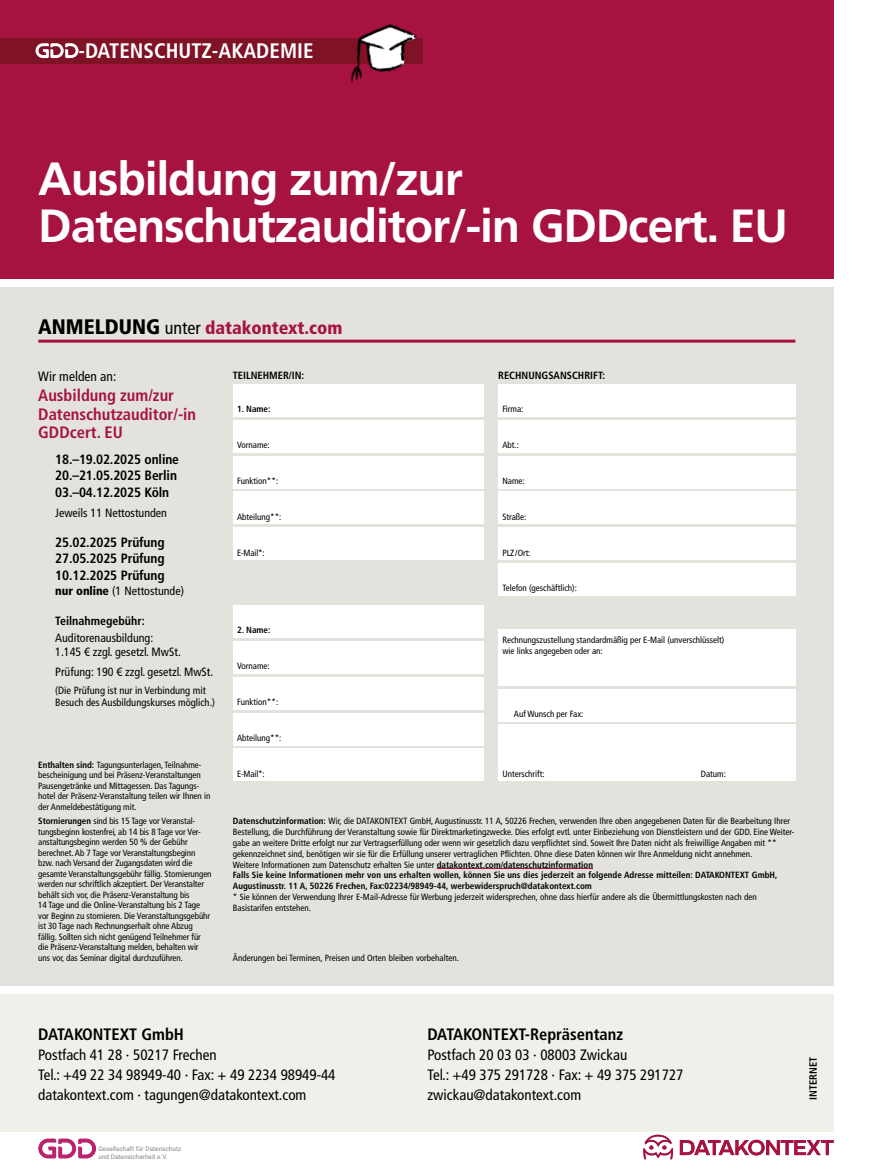
<style>
.page{position:relative;width:872px;height:1170px;background:#fff}
.page>*{position:absolute;margin:0;border:0;box-sizing:border-box;transform-origin:0 0}
.t1{font:700 46.5px/46.5px "Frutiger LT Pro";letter-spacing:-.025em;color:#fff}
.t2{font:700 condensed 21px "Frutiger LT Pro";color:#fff}
.t3{font:900 condensed 18px "Frutiger LT Pro";color:#a71341}
.t4{font:700 condensed 16.5px/18.1px "Frutiger LT Pro";color:#a71341}
.t5{font:700 condensed 16.5px "Frutiger LT Pro";color:#000}
.t6{font:condensed 15px/20px "Frutiger LT Pro";color:#000}
.t7{font:700 condensed 13.5px/16.5px "Frutiger LT Pro";letter-spacing:-.01em;color:#000}
.t8{font:condensed 13.5px "Frutiger LT Pro";color:#000}
.t9{font:condensed 12px/13.5px "Frutiger LT Pro";color:#000}
.t10{font:700 condensed 12px "Frutiger LT Pro";color:#000}
.t11{font:condensed 10.5px/12px "Frutiger LT Pro";color:#000}
.t12{font:700 condensed 10.5px "Frutiger LT Pro";color:#000}
.t13{font:condensed 9px/10.5px "Frutiger LT Pro";color:#000}
.t14{font:700 condensed 9px "Frutiger LT Pro";color:#000}
.t15{font:6.45px/7.4px "Roboto";color:#878488}
.s1{font-size:21px;color:#000}
.s2{font-weight:400;color:#000}
.s3{font-weight:900}
.s4{font-weight:700}
</style>
<div class="page">
<svg style="left:38px;top:1138px;width:58px;height:20px"></svg>
<div style="left:0;top:994px;width:833px;height:137px;background:#f0efea"></div>
<div style="left:0;top:0;width:833px;height:279px;background:#a71341"></div>
<div style="left:0;top:287px;width:833px;height:698px;background:#e3e2dc"></div>
<svg style="left:643px;top:1134px;width:30px;height:25px"></svg>
<svg style="left:680px;top:1139px;width:153px;height:16px"></svg>
<div style="left:0;top:38px;width:422px;height:26px;background:#7f1224"></div>
<svg style="left:36px;top:43px;width:42px;height:15px"></svg>
<img style="left:350px;top:23px;width:68px;height:60px">
<hr style="left:437px;top:868px;width:156px;height:1px;background:#a71341">
<hr style="left:38px;top:339px;width:757px;height:3px;background:#a71341">
<div style="left:498px;top:384px;width:297px;height:32px;background:#fff"></div>
<div style="left:498px;top:420px;width:297px;height:32px;background:#fff"></div>
<div style="left:498px;top:456px;width:297px;height:32px;background:#fff"></div>
<div style="left:498px;top:491px;width:297px;height:33px;background:#fff"></div>
<div style="left:498px;top:527px;width:297px;height:33px;background:#fff"></div>
<div style="left:498px;top:563px;width:297px;height:33px;background:#fff"></div>
<div style="left:498px;top:629px;width:297px;height:56px;background:#fff"></div>
<div style="left:498px;top:689px;width:297px;height:32px;background:#fff"></div>
<div style="left:498px;top:724px;width:297px;height:57px;background:#fff"></div>
<div style="left:233px;top:384px;width:250px;height:32px;background:#fff"></div>
<div style="left:233px;top:420px;width:250px;height:32px;background:#fff"></div>
<div style="left:233px;top:456px;width:250px;height:32px;background:#fff"></div>
<div style="left:233px;top:491px;width:250px;height:33px;background:#fff"></div>
<div style="left:233px;top:527px;width:250px;height:33px;background:#fff"></div>
<div style="left:233px;top:605px;width:250px;height:32px;background:#fff"></div>
<div style="left:233px;top:641px;width:250px;height:32px;background:#fff"></div>
<div style="left:233px;top:677px;width:250px;height:32px;background:#fff"></div>
<div style="left:233px;top:712px;width:250px;height:33px;background:#fff"></div>
<div style="left:233px;top:748px;width:250px;height:33px;background:#fff"></div>
<h2 class="t2" style="left:78px;top:38px;width:236px">-DATENSCHUTZ-AKADEMIE</h2>
<h1 class="t1" style="left:38px;top:156px;width:751px">Ausbildung zum/zur<br>Datenschutzauditor/-in GDDcert. EU</h1>
<h3 class="t3" style="left:38px;top:316px;width:306px"><span class="s1">ANMELDUNG</span> <span class="s2">unter</span> datakontext.com</h3>
<h3 class="t8" style="left:38px;top:368px;width:79px">Wir melden an:</h3>
<h3 class="t4" style="left:38px;top:386px;width:159px">Ausbildung zum/zur<br>Datenschutzauditor/-in<br>GDDcert. EU</h3>
<h3 class="t7" style="left:55px;top:450px;width:125px">18.–19.02.2025 online<br>20.–21.05.2025 Berlin<br>03.–04.12.2025 Köln</h3>
<h3 class="t9" style="left:55px;top:505px;width:113px">Jeweils 11 Nettostunden</h3>
<h3 class="t7" style="left:55px;top:533px;width:111px;text-align:justify">25.02.2025 Prüfung 27.05.2025 Prüfung 10.12.2025 Prüfung</h3>
<h3 class="t9" style="left:55px;top:584px;width:130px"><span class="s3">nur online</span> (1 Nettostunde)</h3>
<h3 class="t10" style="left:55px;top:613px;width:91px">Teilnahmegebühr:</h3>
<h3 class="t9" style="left:55px;top:631px;width:127px">Auditorenausbildung:<br>1.145 € zzgl. gesetzl. MwSt.</h3>
<h3 class="t9" style="left:55px;top:665px;width:160px">Prüfung: 190 € zzgl. gesetzl. MwSt.</h3>
<p class="t11" style="left:55px;top:684px;width:161px">(Die Prüfung ist nur in Verbindung mit<br>Besuch des Ausbildungskurses möglich.)</p>
<p class="t12" style="left:233px;top:369px;width:73px">TEILNEHMER/IN:</p>
<p class="t12" style="left:498px;top:369px;width:108px">RECHNUNGSANSCHRIFT:</p>
<p class="t14" style="left:237px;top:404px;width:35px">1. Name:</p>
<p class="t13" style="left:237px;top:440px;width:34px">Vorname:</p>
<p class="t13" style="left:237px;top:475px;width:43px">Funktion**:</p>
<p class="t13" style="left:237px;top:511px;width:46px">Abteilung**:</p>
<p class="t13" style="left:237px;top:547px;width:29px">E-Mail*:</p>
<p class="t13" style="left:502px;top:404px;width:22px">Firma:</p>
<p class="t13" style="left:502px;top:440px;width:18px">Abt.:</p>
<p class="t13" style="left:502px;top:475px;width:24px">Name:</p>
<p class="t13" style="left:502px;top:511px;width:25px">Straße:</p>
<p class="t13" style="left:502px;top:547px;width:29px">PLZ/Ort:</p>
<p class="t13" style="left:502px;top:583px;width:76px">Telefon (geschäftlich):</p>
<p class="t14" style="left:237px;top:625px;width:35px">2. Name:</p>
<p class="t13" style="left:237px;top:661px;width:34px">Vorname:</p>
<p class="t13" style="left:237px;top:696px;width:43px">Funktion**:</p>
<p class="t13" style="left:237px;top:732px;width:46px">Abteilung**:</p>
<p class="t13" style="left:237px;top:768px;width:29px">E-Mail*:</p>
<p class="t13" style="left:502px;top:634px;width:223px">Rechnungszustellung standardmäßig per E-Mail (unverschlüsselt) wie links angegeben oder an:</p>
<p class="t13" style="left:514px;top:708px;width:71px">Auf Wunsch per Fax:</p>
<p class="t13" style="left:38px;top:759px;width:174px"><span class="s4">Enthalten sind:</span> Tagungsunterlagen, Teilnahme&shy;bescheinigung und bei Präsenz-Veranstaltungen Pausengetränke und Mittagessen. Das Tagungs&shy;hotel der Präsenz-Veranstaltung teilen wir Ihnen in der Anmeldebestätigung mit.</p>
<p class="t13" style="left:38px;top:816px;width:175px"><span class="s4">Stornierungen</span> sind bis 15 Tage vor Veranstal&shy;tungsbeginn kostenfrei, ab 14 bis 8 Tage vor Ver&shy;anstaltungsbeginn werden 50 % der Gebühr berechnet. Ab 7 Tage vor Veranstaltungsbeginn bzw. nach Versand der Zugangsdaten wird die gesamte Veranstaltungsgebühr fällig. Stornierungen werden nur schriftlich akzeptiert. Der Veranstalter behält sich vor, die Präsenz-Veranstaltung bis<br>14 Tage und die Online-Veranstaltung bis 2 Tage vor Beginn zu stornieren. Die Veranstaltungsgebühr ist 30 Tage nach Rechnungserhalt ohne Abzug fällig. Sollten sich nicht genügend Teilnehmer für die Präsenz-Veranstaltung melden, behalten wir uns vor, das Seminar digital durchzuführen.</p>
<p class="t13" style="left:233px;top:815px;width:562px"><span class="s4">Datenschutzinformation:</span> Wir, die DATAKONTEXT GmbH, Augustinusstr. 11 A, 50226 Frechen, verwenden Ihre oben angegebenen Daten für die Bearbeitung Ihrer Bestellung, die Durchführung der Veranstaltung sowie für Direktmarketingzwecke. Dies erfolgt evtl. unter Einbeziehung von Dienstleistern und der GDD. Eine Weiter&shy;gabe an weitere Dritte erfolgt nur zur Vertragserfüllung oder wenn wir gesetzlich dazu verpflichtet sind. Soweit Ihre Daten nicht als freiwillige Angaben mit ** gekennzeichnet sind, benötigen wir sie für die Erfüllung unserer vertraglichen Pflichten. Ohne diese Daten können wir Ihre Anmeldung nicht annehmen.<br>Weitere Informationen zum Datenschutz erhalten Sie unter <span class="s4">datakontext.com/datenschutzinformation<br>Falls Sie keine Informationen mehr von uns erhalten wollen, können Sie uns dies jederzeit an folgende Adresse mitteilen: DATAKONTEXT GmbH, Augustinusstr. 11 A, 50226 Frechen, Fax:02234/98949-44, werbewiderspruch@datakontext.com</span></p>
<p class="t13" style="left:502px;top:768px;width:44px">Unterschrift:</p>
<p class="t13" style="left:701px;top:768px;width:26px">Datum:</p>
<p class="t13" style="left:233px;top:891px;width:525px">* Sie können der Verwendung Ihrer E-Mail-Adresse für Werbung jederzeit widersprechen, ohne dass hierfür andere als die Übermittlungskosten nach den<br>Basistarifen entstehen.</p>
<p class="t13" style="left:233px;top:952px;width:227px">Änderungen bei Terminen, Preisen und Orten bleiben vorbehalten.</p>
<h3 class="t5" style="left:38px;top:1024px;width:147px">DATAKONTEXT GmbH</h3>
<h3 class="t6" style="left:38px;top:1044px;width:299px">Postfach 41 28 · 50217 Frechen<br>Tel.: +49 22 34 98949-40 · Fax: + 49 2234 98949-44 datakontext.com · tagungen@datakontext.com</h3>
<p class="t15" style="left:98px;top:1144px;width:84px">Gesellschaft für Datenschutz und Datensicherheit e.V.</p>
<h3 class="t5" style="left:427px;top:1024px;width:197px">DATAKONTEXT-Repräsentanz</h3>
<h3 class="t6" style="left:427px;top:1044px;width:257px">Postfach 20 03 03 · 08003 Zwickau<br>Tel.: +49 375 291728 · Fax: + 49 375 291727 zwickau@datakontext.com</h3>
<p class="t12" style="left:807px;top:1099px;width:44px;rotate:-90deg">INTERNET</p>
</div>
